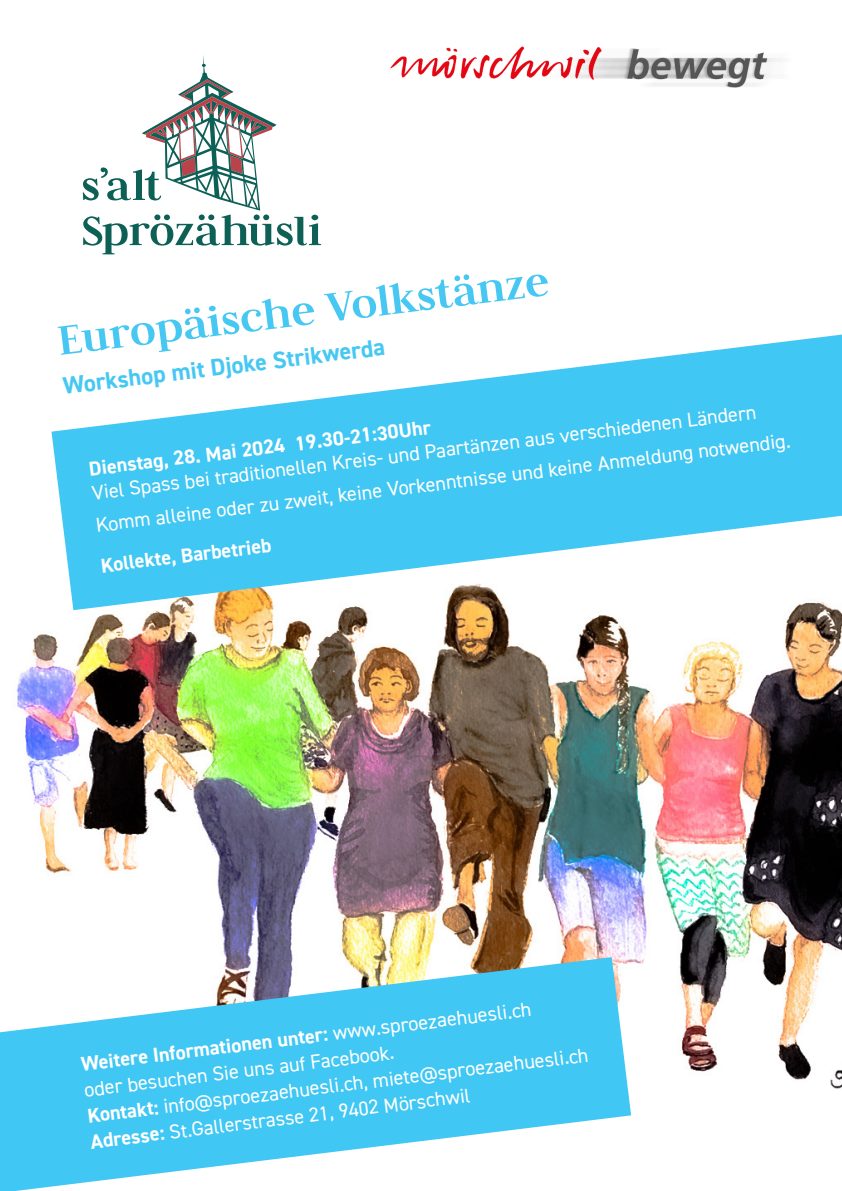
<style>
.page{position:relative;width:842px;height:1191px;background:#fff}
.page>*{position:absolute;margin:0;border:0;box-sizing:border-box;transform-origin:0 0}
.Judson_21{font:700 48.1px "Judson";color:#47c8f2}
.Din_10{font:700 24.1px "DIN2014";color:#47c8f2}
.Din_7{font:20.2px/24.3px "DIN2014";color:#fff}
.Din_7-2{font:700 20.2px "DIN2014";color:#fff}
.s1{font-weight:700}
.s2{font-weight:400}
</style>
<div class="page">
<img style="left:16px;top:610px;width:826px;height:479px">
<svg style="left:83px;top:55px;width:238px;height:199px"></svg>
<img style="left:390px;top:46px;width:392px;height:42px">
<svg style="left:0;top:957px;width:631px;height:234px;fill:#40c7f4"></svg>
<svg style="left:51px;top:334px;width:791px;height:276px;fill:#40c7f4"></svg>
<p class="Judson_21" style="left:54px;top:312px;width:496px;rotate:-7deg">Europäische Volkstänze</p>
<p class="Din_10" style="left:61px;top:370px;width:325px;rotate:-7deg">Workshop mit Djoke Strikwerda</p>
<p class="Din_7" style="left:88px;top:456px;width:671px;rotate:-7deg"><span class="s1">Dienstag, 28. Mai 2024 19.30-21:30Uhr<br></span>Viel Spass bei traditionellen Kreis- und Paartänzen aus verschiedenen Ländern</p>
<p class="Din_7" style="left:94px;top:513px;width:701px;rotate:-7deg">Komm alleine oder zu zweit, keine Vorkenntnisse und keine Anmeldung notwendig.</p>
<p class="Din_7-2" style="left:99px;top:552px;width:173px;rotate:-7deg">Kollekte, Barbetrieb</p>
<p class="Din_7-2" style="left:80px;top:1050px;width:455px;rotate:-7deg">Weitere Informationen unter: <span class="s2">www.sproezaehuesli.ch</span></p>
<p class="Din_7" style="left:83px;top:1077px;width:314px;rotate:-7deg">oder besuchen Sie uns auf Facebook.</p>
<p class="Din_7" style="left:86px;top:1103px;width:506px;rotate:-7deg"><span class="s1">Kontakt:</span> info@sproezaehuesli.ch, miete@sproezaehuesli.ch</p>
<p class="Din_7" style="left:89px;top:1129px;width:384px;rotate:-7deg"><span class="s1">Adresse:</span> St.Gallerstrasse 21, 9402 Mörschwil</p>
</div>
